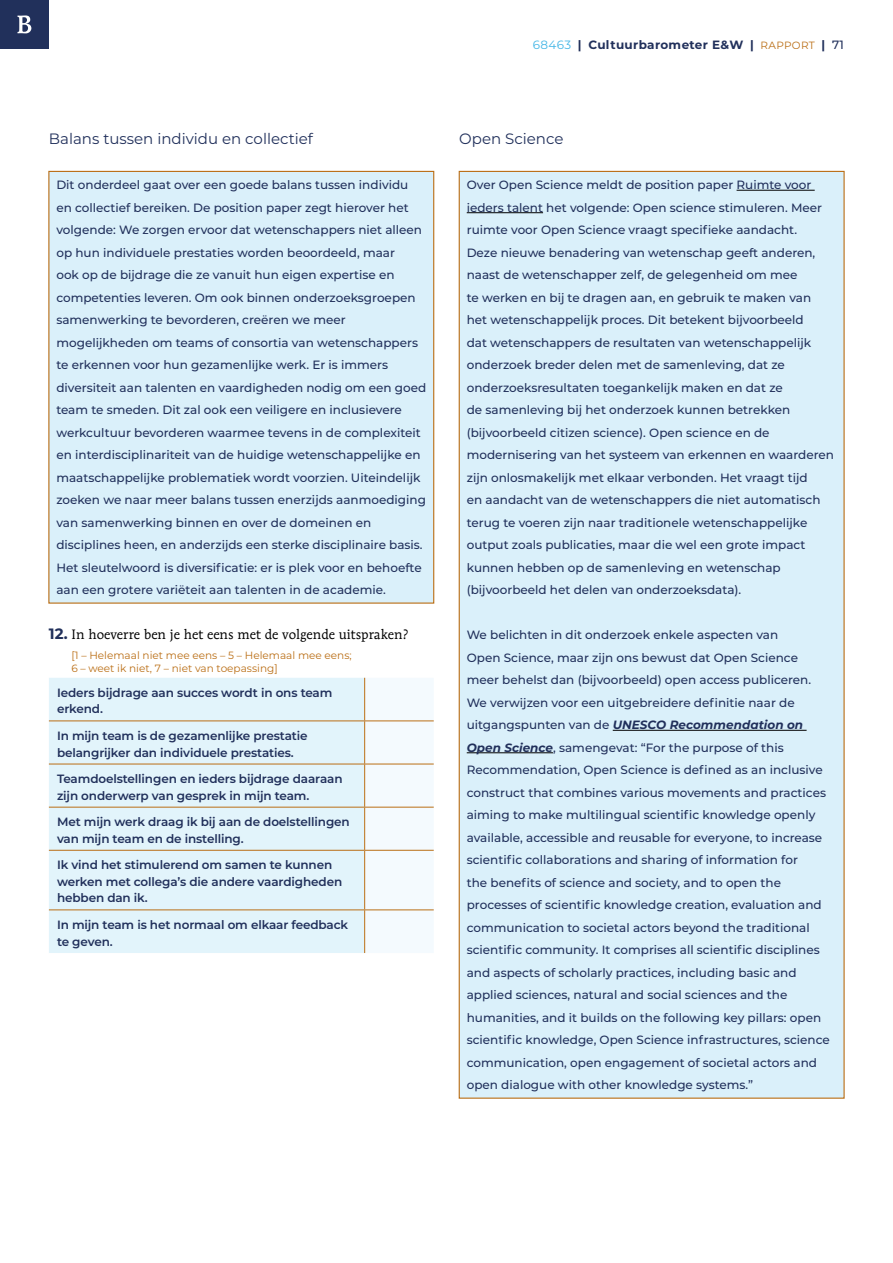
<style>
.page{position:relative;width:893px;height:1263px;background:#fff}
.page>*{position:absolute;margin:0;border:0;box-sizing:border-box;transform-origin:0 0}
.Kop_3_met{font:15px "Montserrat";color:#21305b}
.Brood_wit_na{font:13.5px "Mendoza Roman Std";color:#000}
.Kadertekst_enkel{font:500 12px/22.5px "Montserrat";color:#21305b}
.Tabel_inhoudscel{font:600 12px/16.5px "Montserrat";letter-spacing:-.01em;color:#21305b}
.t1{font:700 12px "Montserrat";letter-spacing:.03em;color:#21305b}
.Figuurtitel{font:10.5px/12.6px "Montserrat";color:#ba6e15}
.s1{font-family:"Montserrat";font-weight:700;font-size:15px;color:#21305b}
.s2{font-weight:400;color:#43b6e6}
.s3{font-weight:400;font-size:10.5px;color:#ba6e15}
.s4{font-weight:500}
.s5{font-weight:700;font-style:italic}
</style>
<div class="page">
<div style="left:0;top:0;width:49px;height:49px;background:#21305b"></div>
<svg style="left:17px;top:15px;width:14px;height:18px"></svg>
<div style="left:48px;top:171px;width:386px;height:433px;background:#daf0fa;border:1px solid #ba6e15"></div>
<div style="left:49px;top:678px;width:315px;height:275px;background:#e2f4fb"></div>
<div style="left:365px;top:678px;width:69px;height:275px;background:#f4fafe"></div>
<hr style="left:364px;top:678px;width:1px;height:42px;background:#ba6e15">
<hr style="left:49px;top:720px;width:316px;height:1px;background:#ba6e15">
<hr style="left:365px;top:720px;width:69px;height:1px;background:#ba6e15">
<hr style="left:364px;top:721px;width:1px;height:43px;background:#ba6e15">
<hr style="left:49px;top:764px;width:316px;height:1px;background:#ba6e15">
<hr style="left:365px;top:764px;width:69px;height:1px;background:#ba6e15">
<hr style="left:364px;top:764px;width:1px;height:43px;background:#ba6e15">
<hr style="left:49px;top:807px;width:316px;height:1px;background:#ba6e15">
<hr style="left:365px;top:807px;width:69px;height:1px;background:#ba6e15">
<hr style="left:364px;top:807px;width:1px;height:43px;background:#ba6e15">
<hr style="left:49px;top:850px;width:316px;height:1px;background:#ba6e15">
<hr style="left:365px;top:850px;width:69px;height:1px;background:#ba6e15">
<hr style="left:364px;top:851px;width:1px;height:58px;background:#ba6e15">
<hr style="left:49px;top:909px;width:316px;height:1px;background:#ba6e15">
<hr style="left:365px;top:909px;width:69px;height:1px;background:#ba6e15">
<hr style="left:364px;top:910px;width:1px;height:43px;background:#ba6e15">
<div style="left:459px;top:171px;width:386px;height:928px;background:#daf0fa;border:1px solid #ba6e15"></div>
<hr style="left:737px;top:190px;width:78px;height:1px;background:#000">
<hr style="left:467px;top:212px;width:76px;height:1px;background:#000">
<hr style="left:613px;top:730px;width:194px;height:1px;background:#000">
<hr style="left:467px;top:752px;width:86px;height:1px;background:#000">
<h3 class="Kop_3_met" style="left:49px;top:128px;width:266px">Balans tussen individu en collectief</h3>
<p class="Kadertekst_enkel" style="left:56px;top:173px;width:371px">Dit onderdeel gaat over een goede balans tussen individu en collectief bereiken. De position paper zegt hierover het volgende: We zorgen ervoor dat wetenschappers niet alleen op hun individuele prestaties worden beoordeeld, maar<br>ook op de bijdrage die ze vanuit hun eigen expertise en competenties leveren. Om ook binnen onderzoeksgroepen samenwerking te bevorderen, creëren we meer mogelijkheden om teams of consortia van wetenschappers te erkennen voor hun gezamenlijke werk. Er is immers diversiteit aan talenten en vaardigheden nodig om een goed team te smeden. Dit zal ook een veiligere en inclusievere werkcultuur bevorderen waarmee tevens in de complexiteit en interdisciplinariteit van de huidige wetenschappelijke en maatschappelijke problematiek wordt voorzien. Uiteindelijk zoeken we naar meer balans tussen enerzijds aanmoediging van samenwerking binnen en over de domeinen en disciplines heen, en anderzijds een sterke disciplinaire basis.<br>Het sleutelwoord is diversificatie: er is plek voor en behoefte aan een grotere variëteit aan talenten in de academie.</p>
<p class="Brood_wit_na" style="left:49px;top:626px;width:361px"><span class="s1">12.</span> In hoeverre ben je het eens met de volgende uitspraken?</p>
<p class="Figuurtitel" style="left:71px;top:649px;width:282px">[1 – Helemaal niet mee eens – 5 – Helemaal mee eens;<br>6 – weet ik niet, 7 – niet van toepassing]</p>
<p class="Tabel_inhoudscel" style="left:57px;top:684px;width:277px">Ieders bijdrage aan succes wordt in ons team erkend.</p>
<p class="Tabel_inhoudscel" style="left:57px;top:727px;width:252px">In mijn team is de gezamenlijke prestatie belangrijker dan individuele prestaties.</p>
<p class="Tabel_inhoudscel" style="left:57px;top:770px;width:287px">Teamdoelstellingen en ieders bijdrage daaraan zijn onderwerp van gesprek in mijn team.</p>
<p class="Tabel_inhoudscel" style="left:57px;top:813px;width:294px">Met mijn werk draag ik bij aan de doelstellingen van mijn team en de instelling.</p>
<p class="Tabel_inhoudscel" style="left:57px;top:856px;width:287px">Ik vind het stimulerend om samen te kunnen werken met collega’s die andere vaardigheden hebben dan ik.</p>
<p class="Tabel_inhoudscel" style="left:57px;top:916px;width:293px">In mijn team is het normaal om elkaar feedback te geven.</p>
<p class="t1" style="left:533px;top:36px;width:313px"><span class="s2">68463</span> | Cultuurbarometer E&amp;W | <span class="s3">RAPPORT</span> | <span class="s4">71</span></p>
<h3 class="Kop_3_met" style="left:459px;top:128px;width:106px">Open Science</h3>
<p class="Kadertekst_enkel" style="left:467px;top:173px;width:369px">Over Open Science meldt de position paper Ruimte voor ieders talent het volgende: Open science stimuleren. Meer ruimte voor Open Science vraagt specifieke aandacht.<br>Deze nieuwe benadering van wetenschap geeft anderen, naast de wetenschapper zelf, de gelegenheid om mee<br>te werken en bij te dragen aan, en gebruik te maken van het wetenschappelijk proces. Dit betekent bijvoorbeeld<br>dat wetenschappers de resultaten van wetenschappelijk onderzoek breder delen met de samenleving, dat ze onderzoeksresultaten toegankelijk maken en dat ze<br>de samenleving bij het onderzoek kunnen betrekken (bijvoorbeeld citizen science). Open science en de modernisering van het systeem van erkennen en waarderen zijn onlosmakelijk met elkaar verbonden. Het vraagt tijd<br>en aandacht van de wetenschappers die niet automatisch terug te voeren zijn naar traditionele wetenschappelijke output zoals publicaties, maar die wel een grote impact kunnen hebben op de samenleving en wetenschap (bijvoorbeeld het delen van onderzoeksdata).</p>
<p class="Kadertekst_enkel" style="left:467px;top:623px;width:365px">We belichten in dit onderzoek enkele aspecten van<br>Open Science, maar zijn ons bewust dat Open Science meer behelst dan (bijvoorbeeld) open access publiceren.<br>We verwijzen voor een uitgebreidere definitie naar de uitgangspunten van de <span class="s5">UNESCO Recommendation on Open Science</span>, samengevat: “For the purpose of this Recommendation, Open Science is defined as an inclusive construct that combines various movements and practices aiming to make multilingual scientific knowledge openly available, accessible and reusable for everyone, to increase scientific collaborations and sharing of information for<br>the benefits of science and society, and to open the processes of scientific knowledge creation, evaluation and communication to societal actors beyond the traditional scientific community. It comprises all scientific disciplines and aspects of scholarly practices, including basic and applied sciences, natural and social sciences and the humanities, and it builds on the following key pillars: open scientific knowledge, Open Science infrastructures, science communication, open engagement of societal actors and open dialogue with other knowledge systems.”</p>
</div>
